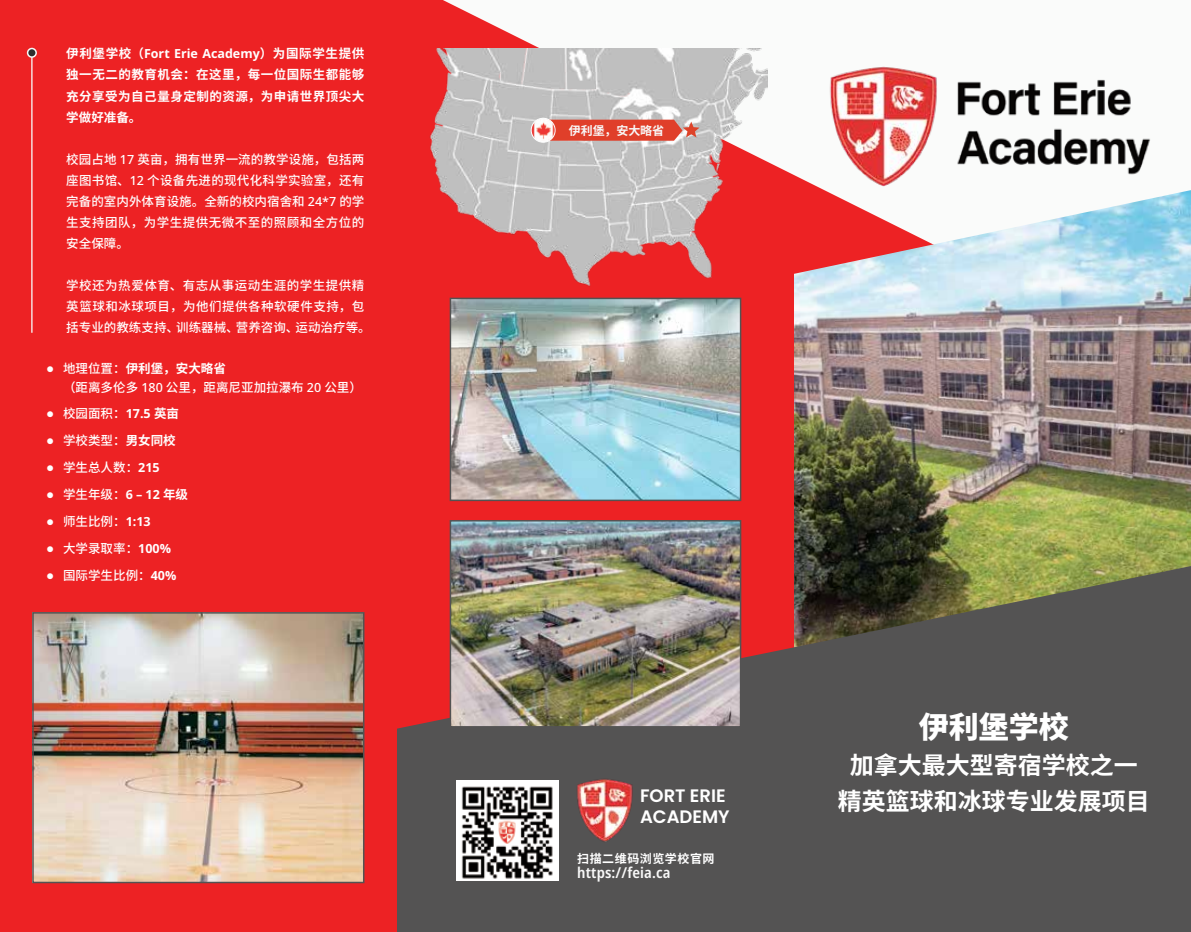
<style>
.page{position:relative;width:1191px;height:932px;background:#fff}
.page>*{position:absolute;margin:0;border:0;box-sizing:border-box;transform-origin:0 0}
.t1{font:800 30px "Source Han Sans CN";color:#fff}
.t2{font:700 24px "Source Han Sans CN";color:#fff}
.t3{font:600 18px "Poppins";color:#fff}
.t4{font:600 semi-condensed 15px "Noto Sans Display";letter-spacing:.01em;color:#f8f8f8}
.t5{font:500 12.6px/21px "Noto Sans CJ Ksc";color:#fff;text-align:justify}
.t6{font:500 12.6px/21px "Noto Sans CJ Ksc";letter-spacing:.04em;color:#fff}
.t7{font:700 12.6px/21px "Noto Sans CJ Ksc";letter-spacing:.04em;color:#fff;text-align:justify}
.t8{font:700 12.6px "Noto Sans";color:#fff}
.t9{font:700 12px "Source Han Sans CN";letter-spacing:.04em;color:#fff}
.t10{font:700 12px "Source Han Sans CN";letter-spacing:-.01em;color:#f8f8f8}
.s1{font-family:"Noto Sans CJ Ksc"}
.s2{font-family:"Noto Sans"}
.s3{font-family:"Arial";font-weight:400;font-size:13.5px}
.s4{font-weight:700}
.s5{font-family:"Noto Sans";font-weight:700}
</style>
<div class="page">
<div style="left:0;top:0;width:588px;height:931px;background:#ed2224"></div>
<svg style="left:443px;top:0;width:379px;height:566px;fill:#ed2224"></svg>
<img style="left:794px;top:190px;width:397px;height:376px">
<svg style="left:397px;top:566px;width:794px;height:365px;fill:#545353"></svg>
<img style="left:822px;top:66px;width:144px;height:130px">
<img style="left:934px;top:66px;width:197px;height:55px">
<img style="left:938px;top:122px;width:213px;height:66px">
<div style="left:28px;top:48px;width:8px;height:9px;background:#2f2e2e;border-radius:50%"></div>
<div style="left:27px;top:48px;width:10px;height:10px;border:2px solid #f8f8f8;border-radius:50%"></div>
<img style="left:35px;top:615px;width:326px;height:264px">
<div style="left:32px;top:612px;width:332px;height:270px;border:2px solid #545353"></div>
<hr style="left:31px;top:57px;width:2px;height:275px;background:#f8f8f8">
<img style="left:429px;top:48px;width:339px;height:247px">
<img style="left:453px;top:300px;width:285px;height:198px">
<div style="left:450px;top:297px;width:291px;height:204px;border:2px solid #545353"></div>
<img style="left:453px;top:523px;width:285px;height:201px">
<div style="left:450px;top:520px;width:291px;height:207px;border:2px solid #545353"></div>
<img style="left:531px;top:118px;width:24px;height:24px;border-radius:12px">
<div style="left:531px;top:118px;width:24px;height:24px;border:1px solid #fff;border-radius:50%"></div>
<svg style="left:540px;top:120px;width:159px;height:21px"></svg>
<img style="left:457px;top:780px;width:101px;height:100px">
<img style="left:573px;top:773px;width:75px;height:73px">
<p class="t8" style="left:66px;top:45px;width:300px"><span class="s1">伊利堡学校（</span>Fort Erie Academy<span class="s1">）为国际学生提供</span></p>
<p class="t7" style="left:66px;top:65px;width:300px">独一无二的教育机会：在这里，每一位国际生都能够充分享受为自己量身定制的资源，为申请世界顶尖大学做好准备。</p>
<p class="t5" style="left:66px;top:149px;width:300px">校园占地 <span class="s2">17</span> 英亩，拥有世界一流的教学设施，包括两座图书馆、<span class="s2">12</span> 个设备先进的现代化科学实验室，还有完备的室内外体育设施。全新的校内宿舍和 <span class="s2">24*7</span> 的学生支持团队，为学生提供无微不至的照顾和全方位的安全保障。</p>
<p class="t6" style="left:66px;top:275px;width:306px">学校还为热爱体育、有志从事运动生涯的学生提供精英篮球和冰球项目，为他们提供各种软硬件支持，包括专业的教练支持、训练器械、营养咨询、运动治疗等。</p>
<p class="t5" style="left:63px;top:359px;width:300px;line-height:18.5px;text-indent:-17px"><span class="s3">●</span> 地理位置：<span class="s4">伊利堡，安大略省<br></span>（距离多伦多 <span class="s2">180</span> 公里，距离尼亚加拉瀑布 <span class="s2">20</span> 公里）</p>
<p class="t5" style="left:46px;top:403px;width:135px"><span class="s3">●</span> 校园面积：<span class="s5">17.5</span> <span class="s4">英亩</span></p>
<p class="t5" style="left:46px;top:430px;width:131px"><span class="s3">●</span> 学校类型：<span class="s4">男女同校</span></p>
<p class="t5" style="left:46px;top:457px;width:115px"><span class="s3">●</span> 学生总人数：<span class="s5">215</span></p>
<p class="t5" style="left:46px;top:484px;width:144px"><span class="s3">●</span> 学生年级：<span class="s5">6 – 12</span> <span class="s4">年级</span></p>
<p class="t5" style="left:46px;top:511px;width:106px"><span class="s3">●</span> 师生比例：<span class="s5">1:13</span></p>
<p class="t5" style="left:46px;top:538px;width:126px"><span class="s3">●</span> 大学录取率：<span class="s5">100%</span></p>
<p class="t5" style="left:46px;top:565px;width:132px"><span class="s3">●</span> 国际学生比例：<span class="s5">40%</span></p>
<p class="t10" style="left:569px;top:124px;width:97px">伊利堡，安大略省</p>
<h1 class="t1" style="left:919px;top:710px;width:151px">伊利堡学校</h1>
<h2 class="t2" style="left:850px;top:751px;width:289px">加拿大最大型寄宿学校之一</h2>
<h3 class="t3" style="left:640px;top:785px;width:87px">FORT ERIE</h3>
<h2 class="t2" style="left:838px;top:787px;width:313px">精英篮球和冰球专业发展项目</h2>
<h3 class="t3" style="left:640px;top:806px;width:91px">ACADEMY</h3>
<p class="t9" style="left:577px;top:851px;width:139px">扫描二维码浏览学校官网</p>
<p class="t4" style="left:577px;top:861px;width:95px">https://feia.ca</p>
</div>
